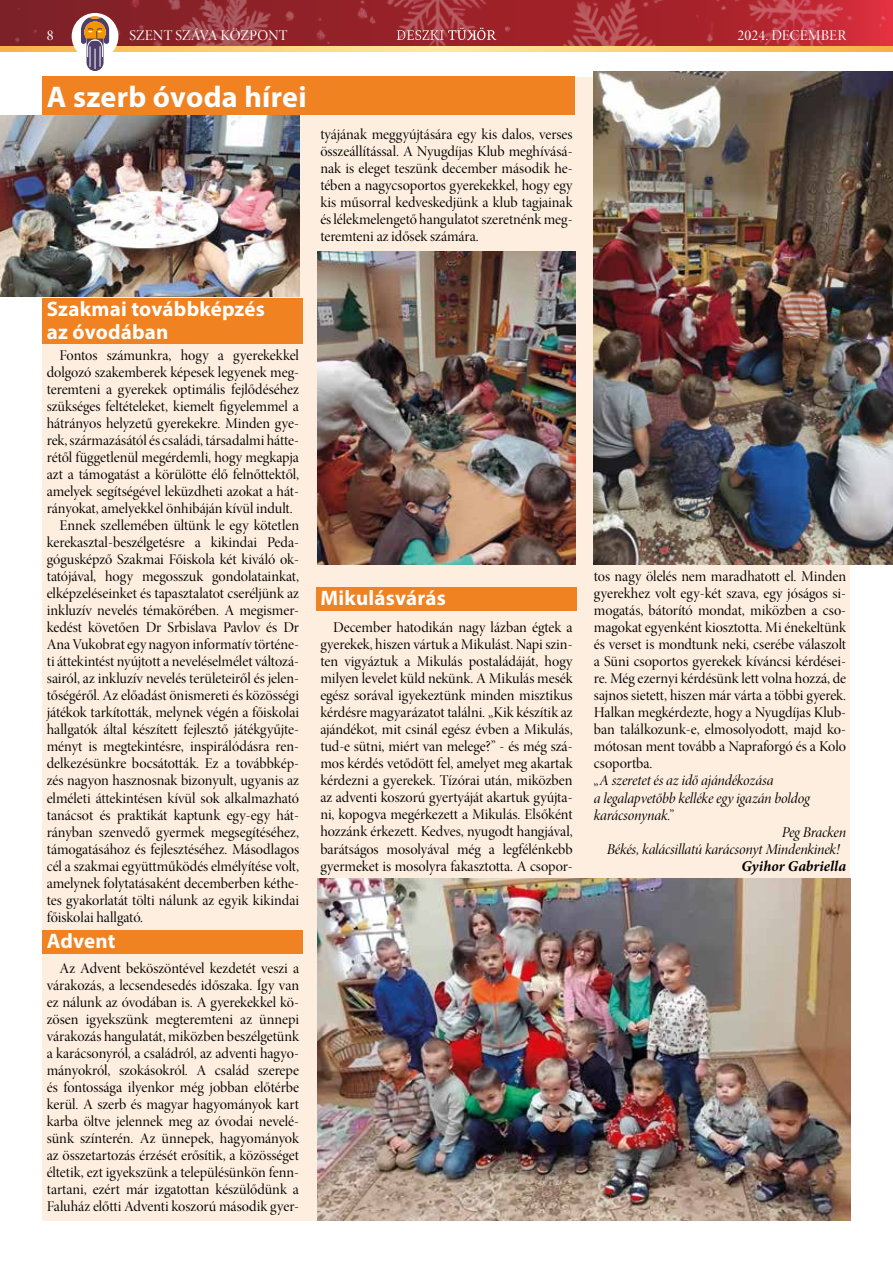
<style>
.page{position:relative;width:893px;height:1263px;background:#fff}
.page>*{position:absolute;margin:0;border:0;box-sizing:border-box;transform-origin:0 0}
.t1{font:700 30px "Myriad Pro";letter-spacing:.01em;color:#fff}
.t2{font:700 21px/22.5px "Myriad Pro";letter-spacing:.01em;color:#fff}
.t3{font:15px/17px "Minion Pro Disp";letter-spacing:-.005em;color:#000;text-align:justify}
.t4{font:15px "Minion Pro It Disp";letter-spacing:-.01em;color:#000}
.t5{font:15px "Minion Pro Disp";letter-spacing:.01em;color:#fff}
.t6{font:italic 700 15px "Minion Pro";color:#000}
</style>
<div class="page">
<img style="left:0;top:0;width:893px;height:47px">
<svg style="left:0;top:47px;width:893px;height:4px;background:#fcce77"></svg>
<svg style="left:397px;top:28px;width:99px;height:12px"></svg>
<div style="left:72px;top:13px;width:46px;height:47px;background:#fff;border-radius:50%"></div>
<div style="left:43px;top:77px;width:807px;height:1143px;background:#feeedf"></div>
<div style="left:43px;top:298px;width:260px;height:46px;background:#f08221"></div>
<div style="left:43px;top:930px;width:260px;height:23px;background:#f08221"></div>
<div style="left:316px;top:587px;width:261px;height:24px;background:#f08221"></div>
<svg style="left:81px;top:16px;width:28px;height:55px"></svg>
<div style="left:43px;top:77px;width:532px;height:38px;background:#f08221"></div>
<img style="left:0;top:116px;width:300px;height:180px">
<img style="left:318px;top:252px;width:257px;height:312px">
<img style="left:318px;top:878px;width:532px;height:342px">
<img style="left:593px;top:71px;width:300px;height:493px">
<p class="t5" style="left:47px;top:26px;width:8px">8</p>
<p class="t5" style="left:129px;top:26px;width:160px">SZENT SZÁVA KÖZPONT</p>
<p class="t5" style="left:737px;top:26px;width:110px">2024. DECEMBER</p>
<h1 class="t1" style="left:47px;top:77px;width:261px">A szerb óvoda hírei</h1>
<p class="t3" style="left:320px;top:126px;width:254px">tyájának meggyújtására egy kis dalos, verses összeállítással. A Nyugdíjas Klub meghívásá&shy;nak is eleget teszünk december második he&shy;tében a nagycsoportos gyerekekkel, hogy egy kis műsorral kedveskedjünk a klub tagjainak és lélekmelengető hangulatot szeretnénk meg&shy;teremteni az idősek számára.</p>
<h2 class="t2" style="left:47px;top:297px;width:220px">Szakmai továbbképzés az óvodában</h2>
<p class="t3" style="left:60px;top:347px;width:241px">Fontos számunkra, hogy a gyerekekkel</p>
<p class="t3" style="left:47px;top:364px;width:254px">dolgozó szakemberek képesek legyenek meg-</p>
<p class="t3" style="left:47px;top:381px;width:254px">teremteni a gyerekek optimális fejlődéséhez</p>
<p class="t3" style="left:47px;top:398px;width:254px">szükséges feltételeket, kiemelt figyelemmel a</p>
<p class="t3" style="left:47px;top:415px;width:254px">hátrányos helyzetű gyerekekre. Minden gye-</p>
<p class="t3" style="left:47px;top:432px;width:254px">rek, származásától és családi, társadalmi hátte-</p>
<p class="t3" style="left:47px;top:449px;width:254px">rétől függetlenül megérdemli, hogy megkapja</p>
<p class="t3" style="left:47px;top:466px;width:254px">azt a támogatást a körülötte élő felnőttektől,</p>
<p class="t3" style="left:47px;top:483px;width:254px">amelyek segítségével leküzdheti azokat a hát-</p>
<p class="t3" style="left:47px;top:500px;width:248px">rányokat, amelyekkel önhibáján kívül indult.</p>
<p class="t3" style="left:60px;top:517px;width:241px">Ennek szellemében ültünk le egy kötetlen</p>
<p class="t3" style="left:47px;top:534px;width:254px">kerekasztal-beszélgetésre a kikindai Peda-</p>
<p class="t3" style="left:47px;top:551px;width:254px">gógusképző Szakmai Főiskola két kiváló ok-</p>
<p class="t3" style="left:47px;top:568px;width:254px">tatójával, hogy megosszuk gondolatainkat,</p>
<p class="t3" style="left:47px;top:585px;width:254px">elképzeléseinket és tapasztalatot cseréljünk az</p>
<p class="t3" style="left:47px;top:602px;width:254px">inkluzív nevelés témakörében. A megismer-</p>
<p class="t3" style="left:47px;top:619px;width:254px">kedést követően Dr Srbislava Pavlov és Dr</p>
<p class="t3" style="left:47px;top:636px;width:254px">Ana Vukobrat egy nagyon informatív történe-</p>
<p class="t3" style="left:47px;top:653px;width:254px">ti áttekintést nyújtott a neveléselmélet változá-</p>
<p class="t3" style="left:47px;top:670px;width:254px">sairól, az inkluzív nevelés területeiről és jelen-</p>
<p class="t3" style="left:47px;top:687px;width:254px">tőségéről. Az előadást önismereti és közösségi</p>
<p class="t3" style="left:47px;top:704px;width:254px">játékok tarkították, melynek végén a főiskolai</p>
<p class="t3" style="left:47px;top:721px;width:254px">hallgatók által készített fejlesztő játékgyűjte-</p>
<p class="t3" style="left:47px;top:738px;width:254px">ményt is megtekintésre, inspirálódásra ren-</p>
<p class="t3" style="left:47px;top:755px;width:254px">delkezésünkre bocsátották. Ez a továbbkép-</p>
<p class="t3" style="left:47px;top:772px;width:254px">zés nagyon hasznosnak bizonyult, ugyanis az</p>
<p class="t3" style="left:47px;top:789px;width:254px">elméleti áttekintésen kívül sok alkalmazható</p>
<p class="t3" style="left:47px;top:806px;width:254px">tanácsot és praktikát kaptunk egy-egy hát-</p>
<p class="t3" style="left:47px;top:823px;width:254px">rányban szenvedő gyermek megsegítéséhez,</p>
<p class="t3" style="left:47px;top:840px;width:254px">támogatásához és fejlesztéséhez. Másodlagos</p>
<p class="t3" style="left:47px;top:857px;width:254px">cél a szakmai együttműködés elmélyítése volt,</p>
<p class="t3" style="left:47px;top:874px;width:254px">amelynek folytatásaként decemberben kéthe-</p>
<p class="t3" style="left:47px;top:892px;width:254px">tes gyakorlatát tölti nálunk az egyik kikindai</p>
<p class="t3" style="left:47px;top:909px;width:98px">főiskolai hallgató.</p>
<h2 class="t2" style="left:47px;top:929px;width:70px">Advent</h2>
<p class="t3" style="left:47px;top:959px;width:254px;text-indent:13px">Az Advent beköszöntével kezdetét veszi a várakozás, a lecsendesedés időszaka. Így van ez nálunk az óvodában is. A gyerekekkel kö&shy;zösen igyekszünk megteremteni az ünnepi várakozás hangulatát, miközben beszélgetünk a karácsonyról, a családról, az adventi hagyo&shy;mányokról, szokásokról. A család szerepe és fontossága ilyenkor még jobban előtérbe kerül. A szerb és magyar hagyományok kart karba öltve jelennek meg az óvodai nevelé&shy;sünk színterén. Az ünnepek, hagyományok az összetartozás érzését erősítik, a közösséget éltetik, ezt igyekszünk a településünkön fenn&shy;tartani, ezért már izgatottan készülődünk a Faluház előtti Adventi koszorú második gyer-</p>
<h2 class="t2" style="left:320px;top:586px;width:127px">Mikulásvárás</h2>
<p class="t3" style="left:320px;top:619px;width:254px;text-indent:13px">December hatodikán nagy lázban égtek a gyerekek, hiszen vártuk a Mikulást. Napi szin&shy;ten vigyáztuk a Mikulás postaládáját, hogy milyen levelet küld nekünk. A Mikulás mesék egész sorával igyekeztünk minden misztikus kérdésre magyarázatot találni. „Kik készítik az ajándékot, mit csinál egész évben a Mikulás, tud-e sütni, miért van melege?” - és még szá&shy;mos kérdés vetődött fel, amelyet meg akartak kérdezni a gyerekek. Tízórai után, miközben az adventi koszorú gyertyáját akartuk gyújta&shy;ni, kopogva megérkezett a Mikulás. Elsőként hozzánk érkezett. Kedves, nyugodt hangjával, barátságos mosolyával még a legfélénkebb gyermeket is mosolyra fakasztotta. A csopor-</p>
<p class="t3" style="left:594px;top:568px;width:254px">tos nagy ölelés nem maradhatott el. Minden gyerekhez volt egy-két szava, egy jóságos si&shy;mogatás, bátorító mondat, miközben a cso&shy;magokat egyenként kiosztotta. Mi énekeltünk és verset is mondtunk neki, cserébe válaszolt a Süni csoportos gyerekek kíváncsi kérdései&shy;re. Még ezernyi kérdésünk lett volna hozzá, de sajnos sietett, hiszen már várta a többi gyerek.<br>Halkan megkérdezte, hogy a Nyugdíjas Klub&shy;ban találkozunk-e, elmosolyodott, majd ko&shy;mótosan ment tovább a Napraforgó és a Kolo csoportba.</p>
<p class="t4" style="left:594px;top:771px;width:181px">„A szeretet és az idő ajándékozása</p>
<p class="t4" style="left:594px;top:788px;width:218px">a legalapvetőbb kelléke egy igazán boldog</p>
<p class="t4" style="left:594px;top:805px;width:81px">karácsonynak.”</p>
<p class="t4" style="left:782px;top:822px;width:66px">Peg Bracken</p>
<p class="t4" style="left:607px;top:839px;width:235px">Békés, kalácsillatú karácsonyt Mindenkinek!</p>
<p class="t6" style="left:741px;top:855px;width:106px">Gyihor Gabriella</p>
</div>
